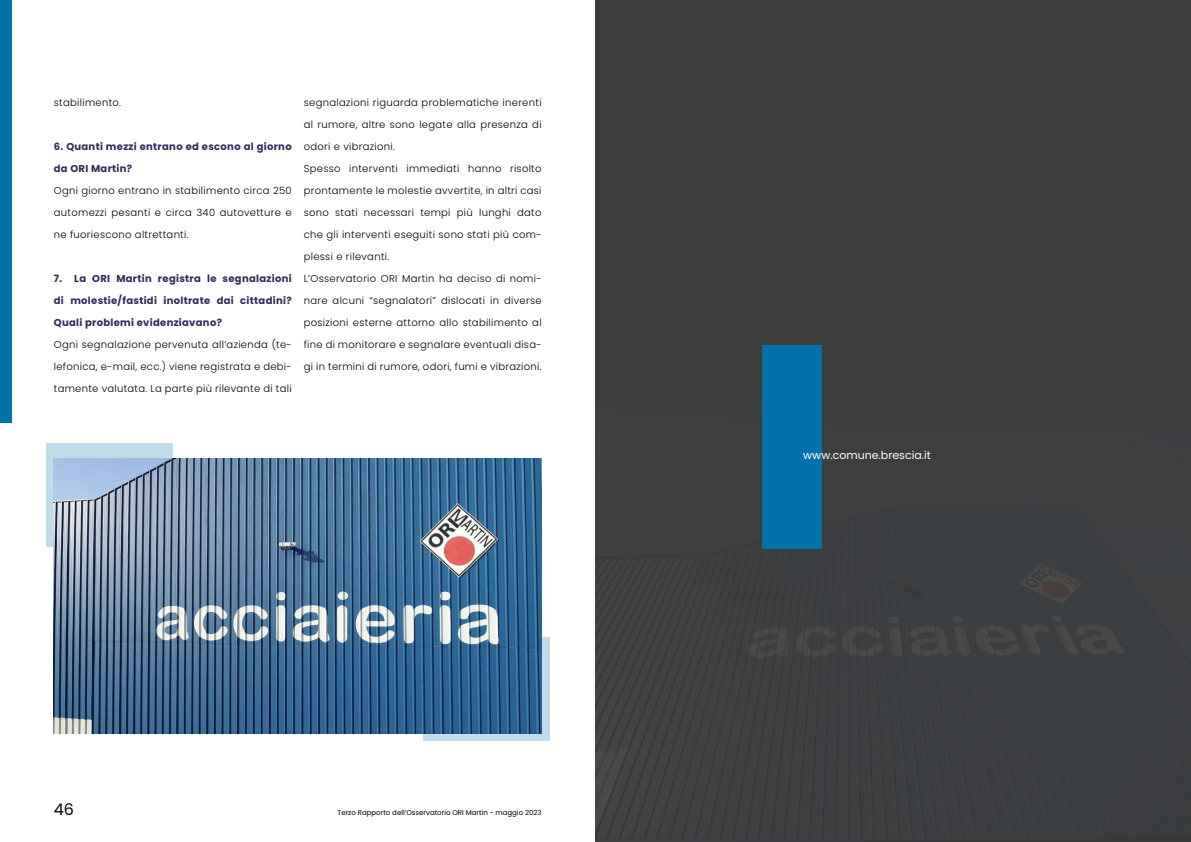
<style>
.page{position:relative;width:1191px;height:842px;background:#fff}
.page>*{position:absolute;margin:0;border:0;box-sizing:border-box;transform-origin:0 0}
.t1{font:16px "Poppins";color:#000}
.t2{font:11px "Poppins";color:#fff}
.t3{font:300 10px/22px "Poppins";letter-spacing:.03em;color:#000}
.t4{font:700 10px "Poppins";letter-spacing:.03em;color:#332a58}
.t5{font:7px "Poppins";color:#000}
</style>
<div class="page">
<div style="left:0;top:0;width:11px;height:422px;background:#0072aa"></div>
<svg style="left:423px;top:638px;width:126px;height:103px;background:#adccde"></svg>
<div style="left:46px;top:443px;width:127px;height:103px;background:#c0dcea"></div>
<img style="left:54px;top:458px;width:487px;height:275px">
<div style="left:595px;top:0;width:596px;height:842px;background:#3c3c3b"></div>
<img style="left:595px;top:360px;width:529px;height:471px">
<div style="left:763px;top:346px;width:59px;height:203px;background:#0072aa"></div>
<p class="t3" style="left:54px;top:91px;width:69px">stabilimento.</p>
<p class="t4" style="left:54px;top:141px;width:239px">6. Quanti mezzi entrano ed escono al giorno</p>
<p class="t4" style="left:54px;top:163px;width:80px">da ORI Martin?</p>
<p class="t3" style="left:54px;top:179px;width:239px">Ogni giorno entrano in stabilimento circa 250</p>
<p class="t3" style="left:54px;top:201px;width:239px">automezzi pesanti e circa 340 autovetture e</p>
<p class="t3" style="left:54px;top:223px;width:136px">ne fuoriescono altrettanti.</p>
<p class="t4" style="left:54px;top:273px;width:239px">7. La ORI Martin registra le segnalazioni</p>
<p class="t4" style="left:54px;top:295px;width:239px">di molestie/fastidi inoltrate dai cittadini?</p>
<p class="t4" style="left:54px;top:317px;width:170px">Quali problemi evidenziavano?</p>
<p class="t3" style="left:54px;top:333px;width:239px">Ogni segnalazione pervenuta all’azienda (te-</p>
<p class="t3" style="left:54px;top:355px;width:239px">lefonica, e-mail, ecc.) viene registrata e debi-</p>
<p class="t3" style="left:54px;top:377px;width:239px">tamente valutata. La parte più rilevante di tali</p>
<p class="t3" style="left:304px;top:91px;width:239px">segnalazioni riguarda problematiche inerenti</p>
<p class="t3" style="left:304px;top:113px;width:239px">al rumore, altre sono legate alla presenza di</p>
<p class="t3" style="left:304px;top:135px;width:93px">odori e vibrazioni.</p>
<p class="t3" style="left:304px;top:157px;width:239px">Spesso interventi immediati hanno risolto</p>
<p class="t3" style="left:304px;top:179px;width:239px">prontamente le molestie avvertite, in altri casi</p>
<p class="t3" style="left:304px;top:201px;width:239px">sono stati necessari tempi più lunghi dato che gli interventi eseguiti sono stati più com-</p>
<p class="t3" style="left:304px;top:245px;width:87px">plessi e rilevanti.</p>
<p class="t3" style="left:304px;top:267px;width:239px">L’Osservatorio ORI Martin ha deciso di nomi-</p>
<p class="t3" style="left:304px;top:289px;width:239px">nare alcuni “segnalatori” dislocati in diverse</p>
<p class="t3" style="left:304px;top:311px;width:239px">posizioni esterne attorno allo stabilimento al</p>
<p class="t3" style="left:304px;top:333px;width:239px">fine di monitorare e segnalare eventuali disa-</p>
<p class="t3" style="left:304px;top:355px;width:239px">gi in termini di rumore, odori, fumi e vibrazioni.</p>
<h1 class="t1" style="left:54px;top:800px;width:22px">46</h1>
<p class="t5" style="left:337px;top:808px;width:206px">Terzo Rapporto dell’Osservatorio ORI Martin - maggio 2023</p>
<p class="t2" style="left:803px;top:449px;width:129px">www.comune.brescia.it</p>
</div>
